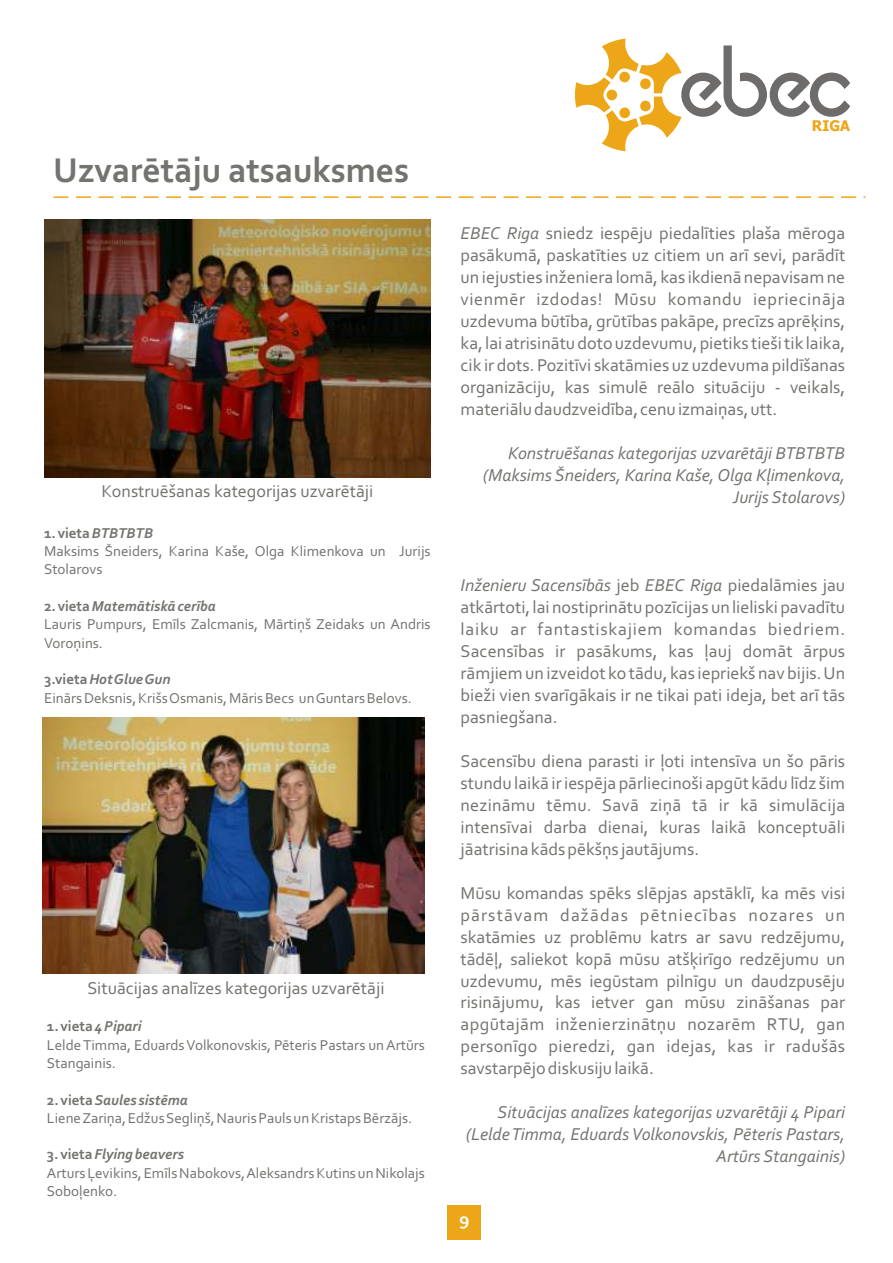
<style>
.page{position:relative;width:893px;height:1263px;background:#fff}
.page>*{position:absolute;margin:0;border:0;box-sizing:border-box;transform-origin:0 0}
.t1{font:700 36px "Corbel";color:#737370}
.t2{font:18px/21.9px "Corbel";color:#737370;text-align:justify}
.t3{font:italic 18px/21.9px "Corbel";color:#737370;text-align:right}
.t4{font:700 18px "Corbel";color:#fff;scale:1.05 1}
.t5{font:15px/18.3px "Corbel";color:#737370}
.t6{font:700 14.7px "Tahoma";color:#eda617}
.s1{font-weight:700}
.s2{font-weight:700;font-style:italic}
.s3{font-style:italic}
</style>
<div class="page">
<div style="left:447px;top:1205px;width:33px;height:34px;background:#eda617"></div>
<svg style="left:53px;top:196px;width:813px;height:2px"></svg>
<svg style="left:574px;top:39px;width:276px;height:112px"></svg>
<img style="left:44px;top:219px;width:387px;height:258px">
<img style="left:42px;top:718px;width:383px;height:255px">
<h1 class="t1" style="left:53px;top:155px;width:357px">Uzvarētāju atsauksmes</h1>
<p class="t2" style="left:101px;top:481px;width:273px">Konstruēšanas kategorijas uzvarētāji</p>
<p class="t5" style="left:44px;top:525px;width:388px"><span class="s1">1. vieta</span> <span class="s2">BTBTBTB<br></span>Maksims Šneiders, Karina Kaše, Olga Klimenkova un Jurijs<br>Stolarovs</p>
<p class="t5" style="left:44px;top:598px;width:388px"><span class="s1">2. vieta</span><span class="s2">Matemātiskā cerība<br></span>Lauris Pumpurs, Emīls Zalcmanis, Mārtiņš Zeidaks un Andris<br>Voroņins.</p>
<p class="t5" style="left:44px;top:671px;width:369px"><span class="s1">3.vieta</span> <span class="s2">Hot Glue Gun<br></span>Einārs Deksnis, Krišs Osmanis, Māris Becs un Guntars Belovs.</p>
<p class="t2" style="left:87px;top:978px;width:299px">Situācijas analīzes kategorijas uzvarētāji</p>
<p class="t5" style="left:47px;top:1018px;width:379px"><span class="s1">1. vieta</span> <span class="s2">4 Pipari<br></span>Lelde Timma, Eduards Volkonovskis, Pēteris Pastars un Artūrs<br>Stangainis.</p>
<p class="t5" style="left:47px;top:1092px;width:367px"><span class="s1">2. vieta</span> <span class="s2">Saules sistēma<br></span>Liene Zariņa, Edžus Segliņš, Nauris Pauls un Kristaps Bērzājs.</p>
<p class="t5" style="left:47px;top:1147px;width:379px"><span class="s1">3. vieta</span> <span class="s2">Flying beavers<br></span>Arturs Ļevikins, Emīls Nabokovs, Aleksandrs Kutins un Nikolajs<br>Soboļenko.</p>
<p class="t6" style="left:812px;top:120px;width:40px">RIGA</p>
<p class="t2" style="left:461px;top:224px;width:386px"><span class="s3">EBEC Riga</span> sniedz iespēju piedalīties plaša mēroga pasākumā, paskatīties uz citiem un arī sevi, parādīt un iejusties inženiera lomā, kas ikdienā nepavisam ne vienmēr izdodas! Mūsu komandu iepriecināja uzdevuma būtība, grūtības pakāpe, precīzs aprēķins, ka, lai atrisinātu doto uzdevumu, pietiks tieši tik laika, cik ir dots. Pozitīvi skatāmies uz uzdevuma pildīšanas organizāciju, kas simulē reālo situāciju ‐ veikals, materiālu daudzveidība, cenu izmaiņas, utt.</p>
<p class="t3" style="left:483px;top:444px;width:364px">Konstruēšanas kategorijas uzvarētāji BTBTBTB (Maksims Šneiders, Karina Kaše, Olga Kļimenkova,<br>Jurijs Stolarovs)</p>
<p class="t2" style="left:461px;top:576px;width:386px"><span class="s3">Inženieru Sacensībās</span> jeb <span class="s3">EBEC Riga</span> piedalāmies jau atkārtoti, lai nostiprinātu pozīcijas un lieliski pavadītu laiku ar fantastiskajiem komandas biedriem.<br>Sacensības ir pasākums, kas ļauj domāt ārpus rāmjiem un izveidot ko tādu, kas iepriekš nav bijis. Un bieži vien svarīgākais ir ne tikai pati ideja, bet arī tās pasniegšana.</p>
<p class="t2" style="left:461px;top:751px;width:386px">Sacensību diena parasti ir ļoti intensīva un šo pāris stundu laikā ir iespēja pārliecinoši apgūt kādu līdz šim nezināmu tēmu. Savā ziņā tā ir kā simulācija intensīvai darba dienai, kuras laikā konceptuāli jāatrisina kāds pēkšņs jautājums.</p>
<p class="t2" style="left:460px;top:883px;width:386px">Mūsu komandas spēks slēpjas apstāklī, ka mēs visi pārstāvam dažādas pētniecības nozares un skatāmies uz problēmu katrs ar savu redzējumu, tādēļ, saliekot kopā mūsu atšķirīgo redzējumu un uzdevumu, mēs iegūstam pilnīgu un daudzpusēju risinājumu, kas ietver gan mūsu zināšanas par apgūtajām inženierzinātņu nozarēm RTU, gan personīgo pieredzi, gan idejas, kas ir radušās savstarpējo diskusiju laikā.</p>
<p class="t3" style="left:466px;top:1103px;width:381px">Situācijas analīzes kategorijas uzvarētāji 4 Pipari (Lelde Timma, Eduards Volkonovskis, Pēteris Pastars,<br>Artūrs Stangainis)</p>
<p class="t4" style="left:459px;top:1212px;width:11px">9</p>
</div>
